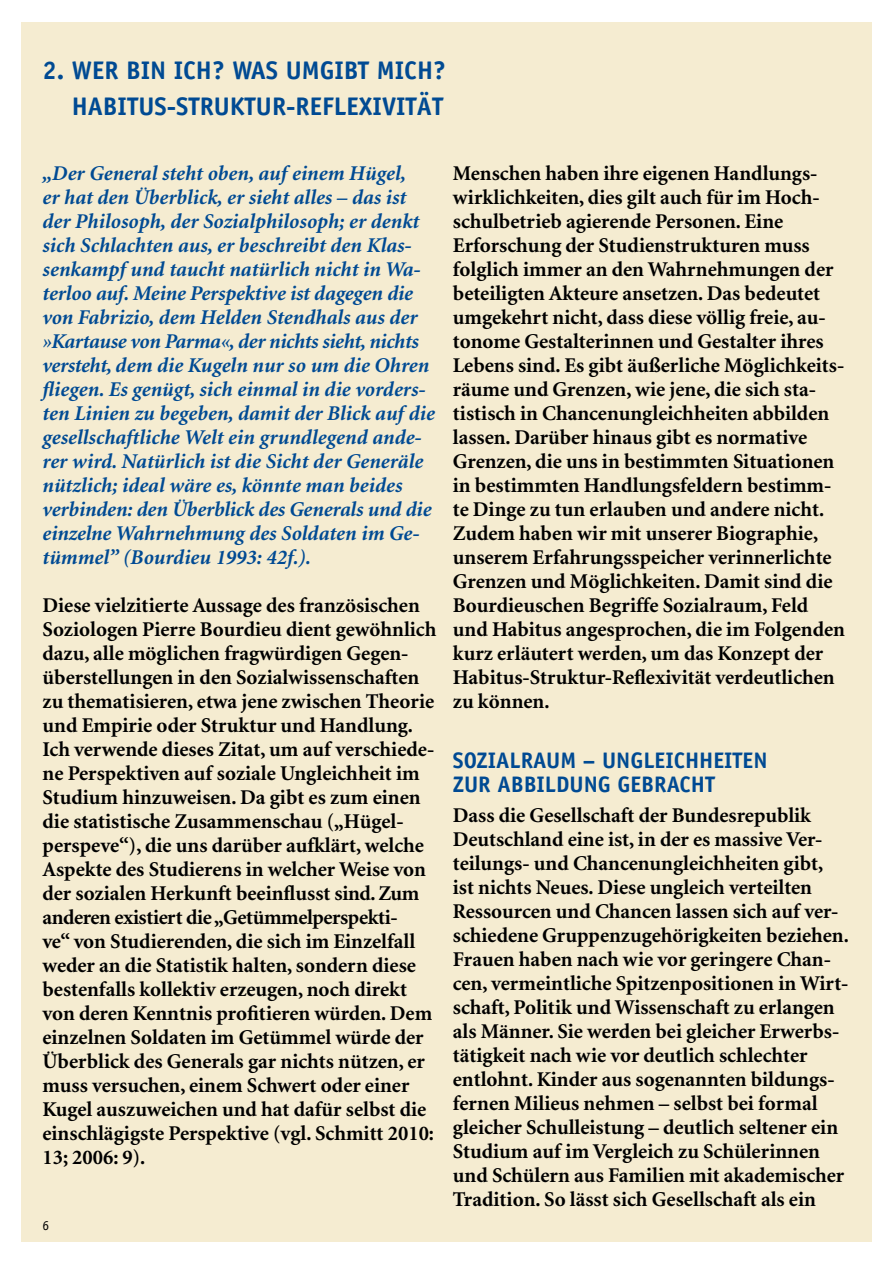
<style>
.page{position:relative;width:893px;height:1263px;background:#fff}
.page>*{position:absolute;margin:0;border:0;box-sizing:border-box;transform-origin:0 0}
.t1{font:700 25.5px/36px "Officina Sans";color:#004a93}
.t2{font:700 22.5px "Officina Sans";color:#004a93}
.t3{font:700 21px/24px "Minion";color:#000}
.t4{font:italic 700 21px/24px "Minion";color:#004a93}
.t5{font:13.5px "Officina Sans";color:#000}
</style>
<div class="page">
<div style="left:21px;top:22px;width:851px;height:850px;background:#f5ecd1"></div>
<div style="left:21px;top:393px;width:851px;height:849px;background:#f5ecd1"></div>
<p class="t1" style="left:43px;top:52px;width:97px">2. WER BIN</p>
<p class="t1" style="left:174px;top:52px;width:143px">ICH ? WAS UMGIBT</p>
<p class="t1" style="left:72px;top:52px;width:375px;text-indent:305px">MICH?<br>HABITUS-STRUKTUR-REFLEXIVIT</p>
<p class="t1" style="left:417px;top:88px;width:26px">ÄT</p>
<p class="t4" style="left:43px;top:162px;width:394px">„Der General steht oben, auf einem Hügel,<br>er hat den Überblick, er sieht alles – das ist der Philosoph, der Sozialphilosoph; er denkt sich Schlachten aus, er beschreibt den Klas&shy;senkampf und taucht natürlich nicht in Wa&shy;terloo auf. Meine Perspektive ist dagegen die von Fabrizio, dem Helden Stendhals aus der »Kartause von Parma«, der nichts sieht, nichts versteht, dem die Kugeln nur so um die Ohren fliegen. Es genügt, sich einmal in die vorders&shy;ten Linien zu begeben, damit der Blick auf die gesellschaftliche Welt ein grundlegend ande&shy;rer wird. Natürlich ist die Sicht der Generäle nützlich; ideal wäre es, könnte man beides verbinden: den Überblick des Generals und die einzelne Wahrnehmung des Soldaten im Ge&shy;tümmel” (Bourdieu 1993: 42f.).</p>
<p class="t3" style="left:43px;top:594px;width:395px">Diese vielzitierte Aussage des französischen Soziologen Pierre Bourdieu dient gewöhnlich dazu, alle möglichen fragwürdigen Gegen&shy;überstellungen in den Sozialwissenschaften zu thematisieren, etwa jene zwischen Theorie und Empirie oder Struktur und Handlung.<br>Ich verwende dieses Zitat, um auf verschiede&shy;ne Perspektiven auf soziale Ungleichheit im Studium hinzuweisen. Da gibt es zum einen die statistische Zusammenschau („Hügel&shy;perspeve“), die uns darüber aufklärt, welche Aspekte des Studierens in welcher Weise von der sozialen Herkunft beeinflusst sind. Zum anderen existiert die „Getümmelperspekti-<br>ve“ von Studierenden, die sich im Einzelfall weder an die Statistik halten, sondern diese bestenfalls kollektiv erzeugen, noch direkt von deren Kenntnis profitieren würden. Dem einzelnen Soldaten im Getümmel würde der Überblick des Generals gar nichts nützen, er muss versuchen, einem Schwert oder einer Kugel auszuweichen und hat dafür selbst die einschlägigste Perspektive (vgl. Schmitt 2010:<br>13; 2006: 9).</p>
<p class="t5" style="left:43px;top:1218px;width:8px">6</p>
<p class="t3" style="left:453px;top:161px;width:394px">Menschen haben ihre eigenen Handlungs&shy;wirklichkeiten, dies gilt auch für im Hoch&shy;schulbetrieb agierende Personen. Eine Erforschung der Studienstrukturen muss folglich immer an den Wahrnehmungen der beteiligten Akteure ansetzen. Das bedeutet umgekehrt nicht, dass diese völlig freie, au&shy;tonome Gestalterinnen und Gestalter ihres Lebens sind. Es gibt äußerliche Möglichkeits&shy;räume und Grenzen, wie jene, die sich sta&shy;tistisch in Chancenungleichheiten abbilden lassen. Darüber hinaus gibt es normative Grenzen, die uns in bestimmten Situationen in bestimmten Handlungsfeldern bestimm&shy;te Dinge zu tun erlauben und andere nicht.<br>Zudem haben wir mit unserer Biographie, unserem Erfahrungsspeicher verinnerlichte Grenzen und Möglichkeiten. Damit sind die Bourdieuschen Begriffe Sozialraum, Feld und Habitus angesprochen, die im Folgenden kurz erläutert werden, um das Konzept der Habitus-Struktur-Reflexivität verdeutlichen zu können.</p>
<p class="t2" style="left:453px;top:746px;width:162px">SOZIALRAUM – UNGLEI</p>
<p class="t2" style="left:674px;top:746px;width:24px">CHHEITEN</p>
<p class="t2" style="left:453px;top:770px;width:58px">ZUR ABBILD</p>
<p class="t2" style="left:570px;top:770px;width:61px">UNG GEBR</p>
<p class="t2" style="left:667px;top:770px;width:37px">ACHT</p>
<p class="t3" style="left:453px;top:803px;width:398px">Dass die Gesellschaft der Bundesrepublik Deutschland eine ist, in der es massive Ver&shy;teilungs- und Chancenungleichheiten gibt, ist nichts Neues. Diese ungleich verteilten Ressourcen und Chancen lassen sich auf ver&shy;schiedene Gruppenzugehörigkeiten beziehen.<br>Frauen haben nach wie vor geringere Chan&shy;cen, vermeintliche Spitzenpositionen in Wirt&shy;schaft, Politik und Wissenschaft zu erlangen als Männer. Sie werden bei gleicher Erwerbs&shy;tätigkeit nach wie vor deutlich schlechter entlohnt. Kinder aus sogenannten bildungs&shy;fernen Milieus nehmen – selbst bei formal gleicher Schulleistung – deutlich seltener ein Studium auf im Vergleich zu Schülerinnen und Schülern aus Familien mit akademischer Tradition. So lässt sich Gesellschaft als ein</p>
</div>
